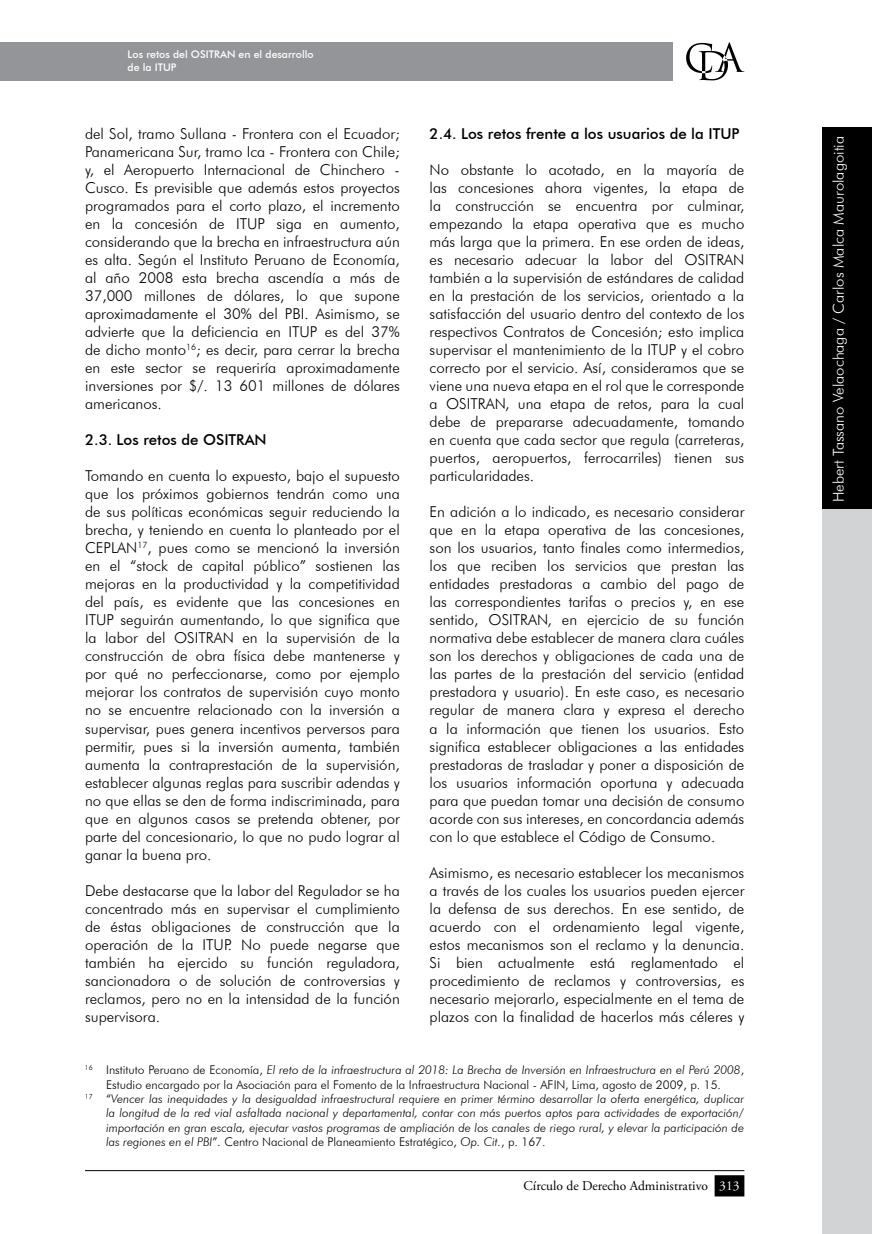
<style>
.page{position:relative;width:872px;height:1234px;background:#fff}
.page>*{position:absolute;margin:0;border:0;box-sizing:border-box;transform-origin:0 0}
.t1{font:300 15px/18px "Futura BT";color:#000;text-align:justify}
.t2{font:500 15px "Futura BT";color:#000}
.t3{font:300 15px "Futura BT";color:#fff}
.t4{font:13.5px "Adobe Garamond Pro";color:#000}
.t5{font:italic 300 12px "Futura BT";color:#000}
.t6{font:300 12px "Futura BT";color:#000}
.t7{font:500 10.5px/12.6px "Futura BT";color:#fff}
.s1{font-style:normal}
.s2{font-style:italic}
.s3{color:#fff}
</style>
<div class="page">
<div style="left:822px;top:211px;width:50px;height:1022px;background:#d1d3d4"></div>
<div style="left:822px;top:128px;width:50px;height:381px;background:#000"></div>
<div style="left:0;top:43px;width:673px;height:38px;background:#939598"></div>
<svg style="left:686px;top:42px;width:58px;height:38px"></svg>
<hr style="left:85px;top:1169px;width:659px;height:1px;background:#000">
<div style="left:715px;top:1175px;width:28px;height:20px;background:#000"></div>
<div style="left:714px;top:1174px;width:30px;height:22px;border:2px solid #000"></div>
<p class="t7" style="left:128px;top:48px;width:188px">Los retos del OSITRAN en el desarrollo de la ITUP</p>
<p class="t2" style="left:429px;top:125px;width:311px">2.4. Los retos frente a los usuarios de la ITUP</p>
<p class="t1" style="left:429px;top:161px;width:316px">No obstante lo acotado, en la mayoría de las concesiones ahora vigentes, la etapa de la construcción se encuentra por culminar, empezando la etapa operativa que es mucho más larga que la primera. En ese orden de ideas, es necesario adecuar la labor del OSITRAN también a la supervisión de estándares de calidad en la prestación de los servicios, orientado a la satisfacción del usuario dentro del contexto de los respectivos Contratos de Concesión; esto implica supervisar el mantenimiento de la ITUP y el cobro correcto por el servicio. Así, consideramos que se viene una nueva etapa en el rol que le corresponde a OSITRAN, una etapa de retos, para la cual debe de prepararse adecuadamente, tomando en cuenta que cada sector que regula (carreteras, puertos, aeropuertos, ferrocarriles) tienen sus particularidades.</p>
<p class="t1" style="left:429px;top:503px;width:316px">E n adición a lo indicado, es necesario considerar que en la etapa operativa de las concesiones, son los usuarios, tanto finales como intermedios, los que reciben los servicios que prestan las entidades prestadoras a cambio del pago de las correspondientes tarifas o precios y, en ese sentido, OSITRAN, en ejercicio de su función normativa debe establecer de manera clara cuáles son los derechos y obligaciones de cada una de las partes de la prestación del servicio (entidad prestadora y usuario). E n este caso, es necesario regular de manera clara y expresa el derecho a la información que tienen los usuarios. Esto significa establecer obligaciones a las entidades prestadoras de trasladar y poner a disposición de los usuarios información oportuna y adecuada para que puedan tomar una decisión de consumo acorde con sus intereses, en concordancia además con lo que establece el Código de Consumo.</p>
<p class="t1" style="left:429px;top:863px;width:316px">Asimismo, es necesario establecer los mecanismos a través de los cuales los usuarios pueden ejercer la defensa de sus derechos. E n ese sentido, de acuerdo con el ordenamiento legal vigente, estos mecanismos son el reclamo y la denuncia.<br>Si bien actualmente está reglamentado el procedimiento de reclamos y controversias, es necesario mejorarlo, especialmente en el tema de plazos con la finalidad de hacerlos más céleres y</p>
<p class="t5" style="left:85px;top:1062px;width:661px"><sup>16</sup> <span class="s1">I nstituto Peruano de E conomía,</span> El reto de la infraestructura al 2018: La Brecha de Inversión en Infraestructura en el Perú 2008<span class="s1">,</span></p>
<p class="t6" style="left:106px;top:1076px;width:616px">Estudio encargado por la Asociación para el Fomento de la I nfraestructura Nacional - AFI N, Lima, agosto de 2009, p. 15.</p>
<p class="t5" style="left:85px;top:1091px;width:661px"><sup>17</sup> <span class="s1">“</span>Vencer las inequidades y la desigualdad infraestructural requiere en primer término desarrollar la oferta energética, duplicar</p>
<p class="t5" style="left:106px;top:1105px;width:639px">la longitud de la red vial asfaltada nacional y departamental, contar con más puertos aptos para actividades de exportación/</p>
<p class="t5" style="left:106px;top:1119px;width:639px">importación en gran escala, ejecutar vastos programas de ampliación de los canales de riego rural, y elevar la participación de</p>
<p class="t6" style="left:106px;top:1134px;width:441px"><span class="s2">las regiones en el PBI</span>”<span class="s2">.</span> Centro Nacional de Planeamiento Estratégico, <span class="s2">Op. Cit.</span>, p. 167.</p>
<p class="t1" style="left:85px;top:125px;width:316px">del Sol, tramo Sullana - Frontera con el Ecuador; Panamericana Sur, tramo Ica - Frontera con Chile; y, el Aeropuerto I nternacional de Chinchero - Cusco. Es previsible que además estos proyectos programados para el corto plazo, el incremento en la concesión de ITUP siga en aumento, considerando que la brecha en infraestructura aún es alta. Según el I nstituto Peruano de Economía, al año 2008 esta brecha ascendía a más de 37,000 millones de dólares, lo que supone aproximadamente el 30% del PBI . Asimismo, se advierte que la deficiencia en ITUP es del 37% de dicho monto<sup>16</sup>; es decir, para cerrar la brecha en este sector se requeriría aproximadamente inversiones por $/. 13 601 millones de dólares americanos.</p>
<p class="t2" style="left:85px;top:431px;width:183px">2.3. Los retos de OSITRAN</p>
<p class="t1" style="left:85px;top:467px;width:316px">Tomando en cuenta lo expuesto, bajo el supuesto que los próximos gobiernos tendrán como una de sus políticas económicas seguir reduciendo la brecha, y teniendo en cuenta lo planteado por el CE PLAN<sup>17</sup>, pues como se mencionó la inversión en el “stock de capital público” sostienen las mejoras en la productividad y la competitividad del país, es evidente que las concesiones en ITUP seguirán aumentando, lo que significa que la labor del OSITRAN en la supervisión de la construcción de obra física debe mantenerse y por qué no perfeccionarse, como por ejemplo mejorar los contratos de supervisión cuyo monto no se encuentre relacionado con la inversión a supervisar, pues genera incentivos perversos para permitir, pues si la inversión aumenta, también aumenta la contraprestación de la supervisión, establecer algunas reglas para suscribir adendas y no que ellas se den de forma indiscriminada, para que en algunos casos se pretenda obtener, por parte del concesionario, lo que no pudo lograr al ganar la buena pro.</p>
<p class="t1" style="left:85px;top:881px;width:316px">Debe destacarse que la labor del Regulador se ha concentrado más en supervisar el cumplimiento de éstas obligaciones de construcción que la operación de la ITUP. No puede negarse que también ha ejercido su función reguladora, sancionadora o de solución de controversias y reclamos, pero no en la intensidad de la función supervisora.</p>
<p class="t4" style="left:523px;top:1176px;width:217px">Círculo de Derecho Administrativo <span class="s3">313</span></p>
<p class="t3" style="left:829px;top:502px;width:367px;rotate:-90deg">Hebert Tassano Velaochaga / Carlos Malca Maurolagoitia</p>
</div>
